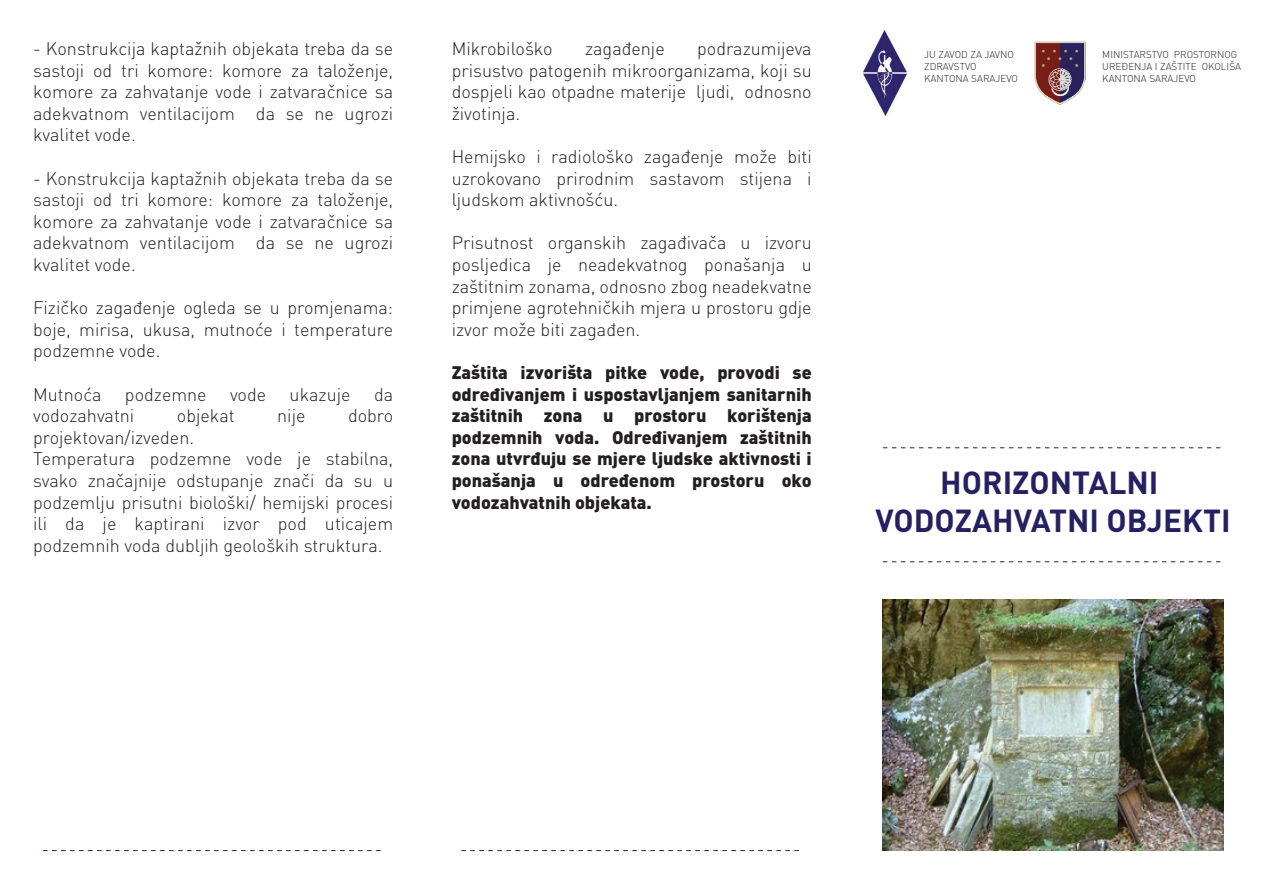
<style>
.page{position:relative;width:1263px;height:893px;background:#fff}
.page>*{position:absolute;margin:0;border:0;box-sizing:border-box;transform-origin:0 0}
.t1{font:700 31.5px/37.8px "DIN Pro";color:#252161;text-align:center}
.t2{font:300 18px/21.6px "DIN Pro";color:#231f20;text-align:justify}
.t3{font:900 18px/21.6px "DIN Pro";color:#231f20;text-align:justify}
.t4{font:300 9.9px/11.9px "DIN Pro";color:#231f20}
</style>
<div class="page">
<svg style="left:883px;top:447px;width:338px;height:1px"></svg>
<svg style="left:883px;top:561px;width:338px;height:1px"></svg>
<svg style="left:461px;top:850px;width:338px;height:1px"></svg>
<svg style="left:43px;top:850px;width:338px;height:1px"></svg>
<img style="left:1035px;top:41px;width:50px;height:64px">
<img style="left:864px;top:31px;width:43px;height:84px">
<img style="left:883px;top:600px;width:340px;height:251px">
<p class="t2" style="left:33px;top:37px;width:362px">- Konstrukcija kaptažnih objekata treba da se sastoji od tri komore: komore za taloženje, komore za zahvatanje vode i zatvaračnice sa adekvatnom ventilacijom da se ne ugrozi kvalitet vode.</p>
<p class="t2" style="left:33px;top:167px;width:362px">- Konstrukcija kaptažnih objekata treba da se sastoji od tri komore: komore za taloženje, komore za zahvatanje vode i zatvaračnice sa adekvatnom ventilacijom da se ne ugrozi kvalitet vode.</p>
<p class="t2" style="left:33px;top:296px;width:362px">Fizičko zagađenje ogleda se u promjenama: boje, mirisa, ukusa, mutnoće i temperature podzemne vode.</p>
<p class="t2" style="left:33px;top:383px;width:70px">Mutnoća</p>
<p class="t2" style="left:125px;top:383px;width:83px">podzemne</p>
<p class="t2" style="left:230px;top:383px;width:38px">vode</p>
<p class="t2" style="left:290px;top:383px;width:63px">ukazuje</p>
<p class="t2" style="left:374px;top:383px;width:21px">da</p>
<p class="t2" style="left:33px;top:404px;width:103px">vodozahvatni</p>
<p class="t2" style="left:177px;top:404px;width:59px">objekat</p>
<p class="t2" style="left:277px;top:404px;width:30px">nije</p>
<p class="t2" style="left:348px;top:404px;width:47px">dobro</p>
<p class="t2" style="left:33px;top:426px;width:362px;text-align:left">projektovan/izveden.<br>Temperatura podzemne vode je stabilna, svako značajnije odstupanje znači da su u podzemlju prisutni biološki/ hemijski procesi ili da je kaptirani izvor pod uticajem podzemnih voda dubljih geoloških struktura.</p>
<p class="t2" style="left:452px;top:37px;width:103px">Mikrobiloško</p>
<p class="t2" style="left:585px;top:37px;width:81px">zagađenje</p>
<p class="t2" style="left:452px;top:37px;width:362px;text-indent:245px">podrazumijeva prisustvo patogenih mikroorganizama, koji su dospjeli kao otpadne materije ljudi, odnosno životinja.</p>
<p class="t2" style="left:452px;top:145px;width:362px">Hemijsko i radiološko zagađenje može biti uzrokovano prirodnim sastavom stijena i ljudskom aktivnošću.</p>
<p class="t2" style="left:452px;top:231px;width:362px">Prisutnost organskih zagađivača u izvoru posljedica je neadekvatnog ponašanja u zaštitnim zonama, odnosno zbog neadekvatne primjene agrotehničkih mjera u prostoru gdje izvor može biti zagađen.</p>
<p class="t3" style="left:452px;top:361px;width:361px">Zaštita izvorišta pitke vode, provodi se određivanjem i uspostavljanjem sanitarnih zaštitnih zona u prostoru korištenja podzemnih voda. Određivanjem zaštitnih zona utvrđuju se mjere ljudske aktivnosti i ponašanja u određenom prostoru oko vodozahvatnih objekata.</p>
<p class="t4" style="left:924px;top:48px;width:95px">JU ZAVOD ZA JAVNO<br>ZDRAVSTVO<br>KANTONA SARAJEVO</p>
<p class="t4" style="left:1102px;top:48px;width:140px">MINISTARSTVO PROSTORNOG<br>UREĐENJA I ZAŠTITE OKOLIŠA<br>KANTONA SARAJEVO</p>
<h1 class="t1" style="left:875px;top:462px;width:357px">HORIZONTALNI<br>VODOZAHVATNI OBJEKTI</h1>
</div>
